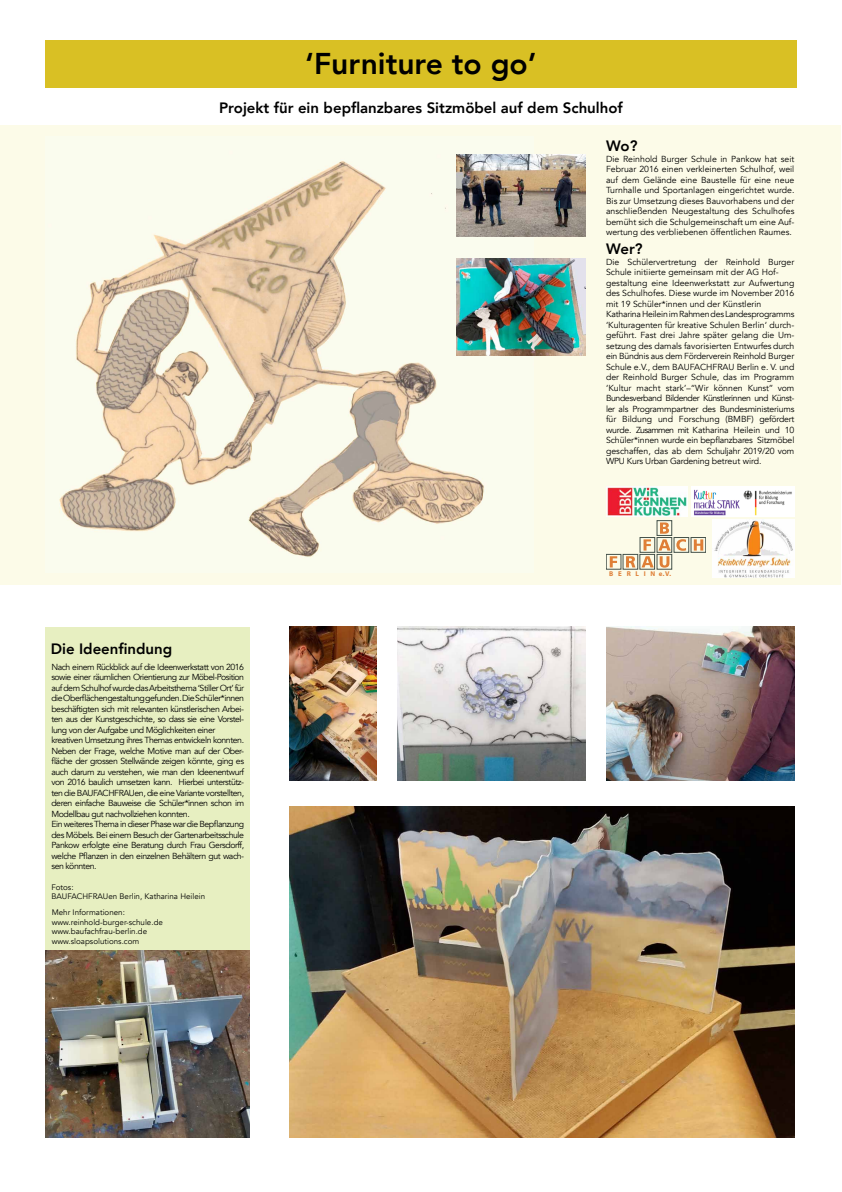
<style>
.page{position:relative;width:842px;height:1192px;background:#fff}
.page>*{position:absolute;margin:0;border:0;box-sizing:border-box;transform-origin:0 0}
.t1{font:800 30px "Avenir";color:#000}
.t2{font:800 15px "Avenir";color:#000}
.t3{font:8.75px/10.5px "Avenir";letter-spacing:-.05em;color:#000;text-align:justify}
.t4{font:8.75px/10.5px "Avenir";color:#000}
.t5{font:8px/9.6px "Avenir";color:#000}
.t6{font:700 6.95px "Myriad";letter-spacing:.69em;color:#df7f37}
.s1{font-family:"Lucida Sans";font-weight:600}
</style>
<div class="page">
<div style="left:1px;top:125px;width:840px;height:459px;background:#fcfbe8"></div>
<div style="left:45px;top:40px;width:752px;height:48px;background:#d9c024"></div>
<img style="left:59px;top:154px;width:475px;height:403px">
<div style="left:46px;top:661px;width:204px;height:468px;background:#e7efc1"></div>
<img style="left:457px;top:154px;width:128px;height:83px">
<img style="left:457px;top:259px;width:128px;height:96px">
<div style="left:46px;top:627px;width:204px;height:34px;background:#e7efc1"></div>
<img style="left:46px;top:951px;width:204px;height:187px">
<img style="left:290px;top:627px;width:86px;height:154px">
<img style="left:606px;top:627px;width:188px;height:154px">
<img style="left:397px;top:627px;width:188px;height:154px">
<img style="left:290px;top:806px;width:504px;height:332px">
<img style="left:712px;top:519px;width:82px;height:59px">
<img style="left:606px;top:487px;width:82px;height:29px">
<img style="left:692px;top:487px;width:102px;height:29px">
<div style="left:623px;top:554px;width:15px;height:15px;border:1px solid #44514a"></div>
<svg style="left:626px;top:556px;width:9px;height:11px"></svg>
<div style="left:691px;top:537px;width:15px;height:15px;border:1px solid #44514a"></div>
<svg style="left:641px;top:520px;width:62px;height:48px"></svg>
<div style="left:606px;top:554px;width:15px;height:15px;border:1px solid #44514a"></div>
<svg style="left:610px;top:556px;width:7px;height:11px"></svg>
<h1 class="t1" style="left:305px;top:36px;width:233px">‘Furniture to go’</h1>
<h2 class="t2" style="left:219px;top:94px;width:405px">Projekt für ein bepflanzbares Sitzmöbel auf dem Schulhof</h2>
<h2 class="t2" style="left:606px;top:132px;width:33px">Wo?</h2>
<p class="t3" style="left:606px;top:153px;width:190px">Die Reinhold Burger Schule in Pankow hat seit Februar 2016 einen verkleinerten Schulhof, weil auf dem Gelände eine Baustelle für eine neue Turnhalle und Sportanlagen eingerichtet wurde.<br>Bis zur Umsetzung dieses Bauvorhabens und der anschließenden Neugestaltung des Schulhofes bemüht sich die Schulgemeinschaft um eine Auf&shy;wertung des verbliebenen öffentlichen Raumes.</p>
<h2 class="t2" style="left:606px;top:235px;width:38px">Wer?</h2>
<p class="t4" style="left:606px;top:257px;width:190px">Die Schülervertretung der Reinhold Burger Schule initiierte gemeinsam mit der AG Hof&shy;gestaltung eine Ideenwerkstatt zur Aufwertung des Schulhofes. Diese wurde im November 2016 mit 19 Schüler*innen und der Künstlerin Katharina Heilein im Rahmen des Landesprogramms ‘Kulturagenten für kreative Schulen Berlin‘ durch&shy;geführt. Fast drei Jahre später gelang die Um&shy;setzung des damals favorisierten Entwurfes durch ein Bündnis aus dem Förderverein Reinhold Burger Schule e.V., dem BAUFACHFRAU Berlin e. V. und der Reinhold Burger Schule, das im Programm ‘Kultur macht stark’–“Wir können Kunst” vom Bundesverband Bildender Künstlerinnen und Künst&shy;ler als Programmpartner des Bundesministeriums für Bildung und Forschung (BMBF) gefördert wurde. Zusammen mit Katharina Heilein und 10<br>Schüler*innen wurde ein bepflanzbares Sitzmöbel geschaffen, das ab dem Schuljahr 2019/20 vom WPU Kurs Urban Gardening betreut wird.</p>
<h2 class="t2" style="left:51px;top:635px;width:123px">Die Ideenfindung</h2>
<p class="t3" style="left:51px;top:662px;width:194px;text-align:left">Nach einem Rückblick auf die Ideenwerkstatt von 2016 sowie einer räumlichen Orientierung zur Möbel-Position auf dem Schulhof wurde das Arbeitsthema ‘Stiller Ort’ für die Oberflächengestaltung gefunden. Die Schüler*innen beschäftigten sich mit relevanten künstlerischen Arbei&shy;ten aus der Kunstgeschichte, so dass sie eine Vorstel&shy;lung von der Aufgabe und Möglichkeiten einer kreativen Umsetzung ihres Themas entwickeln konnten.<br>Neben der Frage, welche Motive man auf der Ober&shy;fläche der grossen Stellwände zeigen könnte, ging es auch darum zu verstehen, wie man den Ideenentwurf von 2016 baulich umsetzen kann. Hierbei unterstütz&shy;ten die BAUFACHFRAUen, die eine Variante vorstellten, deren einfache Bauweise die Schüler*innen schon im Modellbau gut nachvollziehen konnten.<br>Ein weiteres Thema in dieser Phase war die Bepflanzung des Möbels. Bei einem Besuch der Gartenarbeitsschule Pankow erfolgte eine Beratung durch Frau Gersdorff, welche Pflanzen in den einzelnen Behältern gut wach&shy;sen könnten.</p>
<p class="t5" style="left:51px;top:882px;width:155px">Fotos:<br>BAUFACHFRAUen Berlin, Katharina Heilein</p>
<p class="t5" style="left:52px;top:908px;width:113px">Mehr Informationen: www.reinhold-burger-schule.de www.baufachfrau-berlin.de www.sloapsolutions.com</p>
<p class="t6" style="left:609px;top:570px;width:63px">BERLIN e<span class="s1">.</span>V<span class="s1">.</span></p>
</div>
